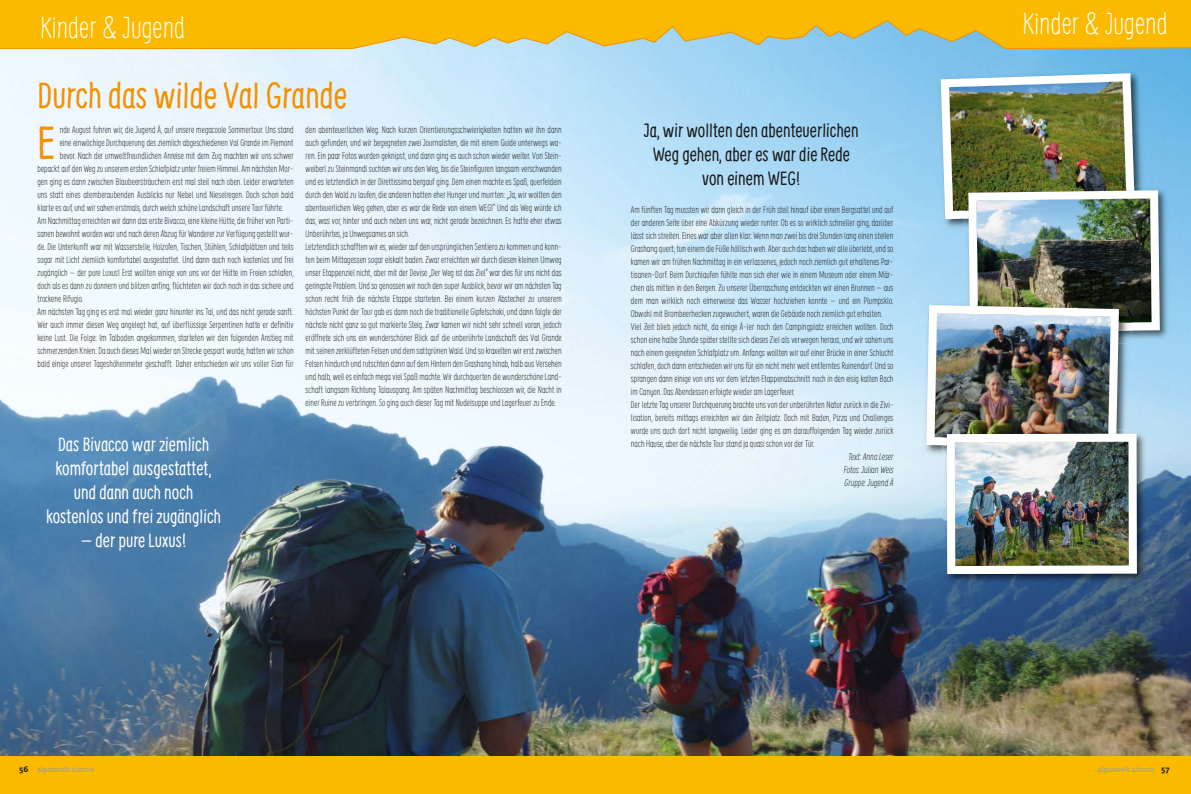
<style>
.page{position:relative;width:1191px;height:794px;background:#fff}
.page>*{position:absolute;margin:0;border:0;box-sizing:border-box;transform-origin:0 0}
.t1{font:46.1px "Supernettcn";color:#f39100}
.t2{font:36px "Supernettcn";color:#f39100}
.t3{font:300 30px "Supernettcn";color:#fff}
.t4{font:19px/24px "Supernettcn";color:#fff;text-align:center}
.t5{font:19px/24px "Supernettcn";color:#1a1a18;text-align:center}
.t6{font:300 9.5px/13px "Supernettcn";letter-spacing:.005em;color:#1a1a18}
.t7{font:italic 300 9.5px/13px "Supernettcn";letter-spacing:.005em;color:#1a1a18;text-align:center}
.t8{font:500 8px "Milo Slab OT";color:#9c9d9d}
.s1{font-family:"Milo OT";font-weight:700;font-size:9px;color:#1a1a18}
</style>
<div class="page">
<img style="left:0;top:50px;width:1191px;height:706px">
<div style="left:0;top:756px;width:1191px;height:38px;background:#fbba00"></div>
<div style="left:0;top:0;width:1191px;height:19px;background:#fbba00"></div>
<svg style="left:0;top:19px;width:1191px;height:31px;background:#e5bd36"></svg>
<img style="left:1163px;top:186px;width:9px;height:157px">
<img style="left:942px;top:578px;width:207px;height:9px">
<img style="left:922px;top:69px;width:241px;height:509px">
<h3 class="t3" style="left:40px;top:14px;width:146px">Kinder &amp; Jugend</h3>
<h3 class="t3" style="left:1022px;top:10px;width:146px">Kinder &amp; Jugend</h3>
<h2 class="t2" style="left:38px;top:80px;width:311px">Durch das wilde Val Grande</h2>
<h1 class="t1" style="left:38px;top:123px;width:19px">E</h1>
<p class="t6" style="left:60px;top:124px;width:235px">nde August fuhren wir, die Jugend Ä, auf unsere megacoole Sommertour. Uns stand</p>
<p class="t6" style="left:306px;top:124px;width:258px">den abenteuerlichen Weg. Nach kurzen Orientierungsschwierigkeiten hatten wir ihn dann auch gefunden, und wir begegneten zwei Journalisten, die mit einem Guide unterwegs wa&shy;ren. Ein paar Fotos wurden geknipst, und dann ging es auch schon wieder weiter. Von Stein&shy;weiberl zu Steinmandl suchten wir uns den Weg, bis die Steinfiguren langsam verschwanden und es letztendlich in der Direttissima bergauf ging. Dem einen machte es Spaß, querfeldein durch den Wald zu laufen, die anderen hatten eher Hunger und murrten: „Ja, wir wollten den abenteuerlichen Weg gehen, aber es war die Rede von einem WEG!“ Und als Weg würde ich das, was vor, hinter und auch neben uns war, nicht gerade bezeichnen. Es hatte eher etwas Unberührtes, ja Unwegsames an sich.<br>Letztendlich schafften wir es, wieder auf den ursprünglichen Sentiero zu kommen und konn&shy;ten beim Mittagessen sogar eiskalt baden. Zwar erreichten wir durch diesen kleinen Umweg unser Etappenziel nicht, aber mit der Devise „Der Weg ist das Ziel“ war dies für uns nicht das geringste Problem. Und so genossen wir noch den super Ausblick, bevor wir am nächsten Tag schon recht früh die nächste Etappe starteten. Bei einem kurzen Abstecher zu unserem höchsten Punkt der Tour gab es dann noch die traditionelle Gipfelschoki, und dann folgte der nächste nicht ganz so gut markierte Steig. Zwar kamen wir nicht sehr schnell voran, jedoch eröffnete sich uns ein wunderschöner Blick auf die unberührte Landschaft des Val Grande mit seinen zerklüfteten Felsen und dem sattgrünen Wald. Und so kraxelten wir erst zwischen Felsen hindurch und rutschten dann auf dem Hintern den Grashang hinab, halb aus Versehen und halb, weil es einfach mega viel Spaß machte. Wir durchquerten die wunderschöne Land&shy;schaft langsam Richtung Talausgang. Am späten Nachmittag beschlossen wir, die Nacht in einer Ruine zu verbringen. So ging auch dieser Tag mit Nudelsuppe und Lagerfeuer zu Ende.</p>
<p class="t6" style="left:60px;top:137px;width:235px">eine einwöchige Durchquerung des ziemlich abgeschiedenen Val Grande im Piemont</p>
<p class="t6" style="left:60px;top:150px;width:235px">bevor. Nach der umweltfreundlichen Anreise mit dem Zug machten wir uns schwer</p>
<p class="t6" style="left:38px;top:163px;width:257px">bepackt auf den Weg zu unserem ersten Schlafplatz unter freiem Himmel. Am nächsten Mor-</p>
<p class="t6" style="left:38px;top:176px;width:257px">gen ging es dann zwischen Blaubeersträuchern erst mal steil nach oben. Leider erwarteten</p>
<p class="t6" style="left:38px;top:189px;width:257px">uns statt eines atemberaubenden Ausblicks nur Nebel und Nieselregen. Doch schon bald</p>
<p class="t6" style="left:38px;top:202px;width:247px">klarte es auf, und wir sahen erstmals, durch welch schöne Landschaft unsere Tour führte.</p>
<p class="t6" style="left:38px;top:215px;width:258px">Am Nachmittag erreichten wir dann das erste Bivacco, eine kleine Hütte, die früher von Parti-</p>
<p class="t6" style="left:38px;top:228px;width:257px">sanen bewohnt worden war und nach deren Abzug für Wanderer zur Verfügung gestellt wur-</p>
<p class="t6" style="left:38px;top:241px;width:257px">de. Die Unterkunft war mit Wasserstelle, Holzofen, Tischen, Stühlen, Schlafplätzen und teils</p>
<p class="t6" style="left:38px;top:254px;width:257px">sogar mit Licht ziemlich komfortabel ausgestattet. Und dann auch noch kostenlos und frei</p>
<p class="t6" style="left:38px;top:267px;width:257px">zugänglich – der pure Luxus! Erst wollten einige von uns vor der Hütte im Freien schlafen,</p>
<p class="t6" style="left:38px;top:280px;width:257px">doch als es dann zu donnern und blitzen anfing, flüchteten wir doch noch in das sichere und</p>
<p class="t6" style="left:38px;top:293px;width:47px">trockene Rifugio.</p>
<p class="t6" style="left:38px;top:306px;width:257px">Am nächsten Tag ging es erst mal wieder ganz hinunter ins Tal, und das nicht gerade sanft.</p>
<p class="t6" style="left:38px;top:319px;width:257px">Wer auch immer diesen Weg angelegt hat, auf überflüssige Serpentinen hatte er definitiv</p>
<p class="t6" style="left:38px;top:332px;width:257px">keine Lust. Die Folge: Im Talboden angekommen, starteten wir den folgenden Anstieg mit</p>
<p class="t6" style="left:38px;top:345px;width:257px">schmerzenden Knien. Da auch dieses Mal wieder an Strecke gespart wurde, hatten wir schon</p>
<p class="t6" style="left:38px;top:358px;width:257px">bald einige unserer Tageshöhenmeter geschafft. Daher entschieden wir uns voller Elan für</p>
<h3 class="t4" style="left:46px;top:433px;width:176px">Das Bivacco war ziemlich komfortabel ausgestattet, und dann auch noch kostenlos und frei zugänglich</h3>
<h3 class="t4" style="left:81px;top:529px;width:107px">– der pure Luxus!</h3>
<h3 class="t5" style="left:643px;top:120px;width:216px">Ja, wir wollten den abenteuerlichen<br>Weg gehen, aber es war die Rede von einem WEG!</h3>
<p class="t6" style="left:631px;top:204px;width:264px">Am fünften Tag mussten wir dann gleich in der Früh steil hinauf über einen Bergsattel und auf der anderen Seite über eine Abkürzung wieder runter. Ob es so wirklich schneller ging, darüber lässt sich streiten. Eines war aber allen klar: Wenn man zwei bis drei Stunden lang einen steilen Grashang quert, tun einem die Füße höllisch weh. Aber auch das haben wir alle überlebt, und so kamen wir am frühen Nachmittag in ein verlassenes, jedoch noch ziemlich gut erhaltenes Par&shy;tisanen-Dorf. Beim Durchlaufen fühlte man sich eher wie in einem Museum oder einem Mär&shy;chen als mitten in den Bergen. Zu unserer Überraschung entdeckten wir einen Brunnen – aus dem man wirklich noch eimerweise das Wasser hochziehen konnte – und ein Plumpsklo.<br>Obwohl mit Brombeerhecken zugewuchert, waren die Gebäude noch ziemlich gut erhalten.<br>Viel Zeit blieb jedoch nicht, da einige Ä-ler noch den Campingplatz erreichen wollten. Doch schon eine halbe Stunde später stellte sich dieses Ziel als verwegen heraus, und wir sahen uns nach einem geeigneten Schlafplatz um. Anfangs wollten wir auf einer Brücke in einer Schlucht schlafen, doch dann entschieden wir uns für ein nicht mehr weit entferntes Ruinendorf. Und so sprangen dann einige von uns vor dem letzten Etappenabschnitt noch in den eisig kalten Bach im Canyon. Das Abendessen erfolgte wieder am Lagerfeuer.<br>Der letzte Tag unserer Durchquerung brachte uns von der unberührten Natur zurück in die Zivi&shy;lisation, bereits mittags erreichten wir den Zeltplatz. Doch mit Baden, Pizza und Challenges wurde uns auch dort nicht langweilig. Leider ging es am darauffolgenden Tag wieder zurück nach Hause, aber die nächste Tour stand ja quasi schon vor der Tür.</p>
<p class="t7" style="left:843px;top:451px;width:51px">Text: Anna Leser<br>Fotos: Julian Weis<br>Gruppe: Jugend Ä</p>
<p class="t8" style="left:19px;top:766px;width:76px"><span class="s1">56</span> alpinwelt 2/2020</p>
<p class="t8" style="left:1097px;top:767px;width:74px">alpinwelt 2/2020 <span class="s1">57</span></p>
</div>
